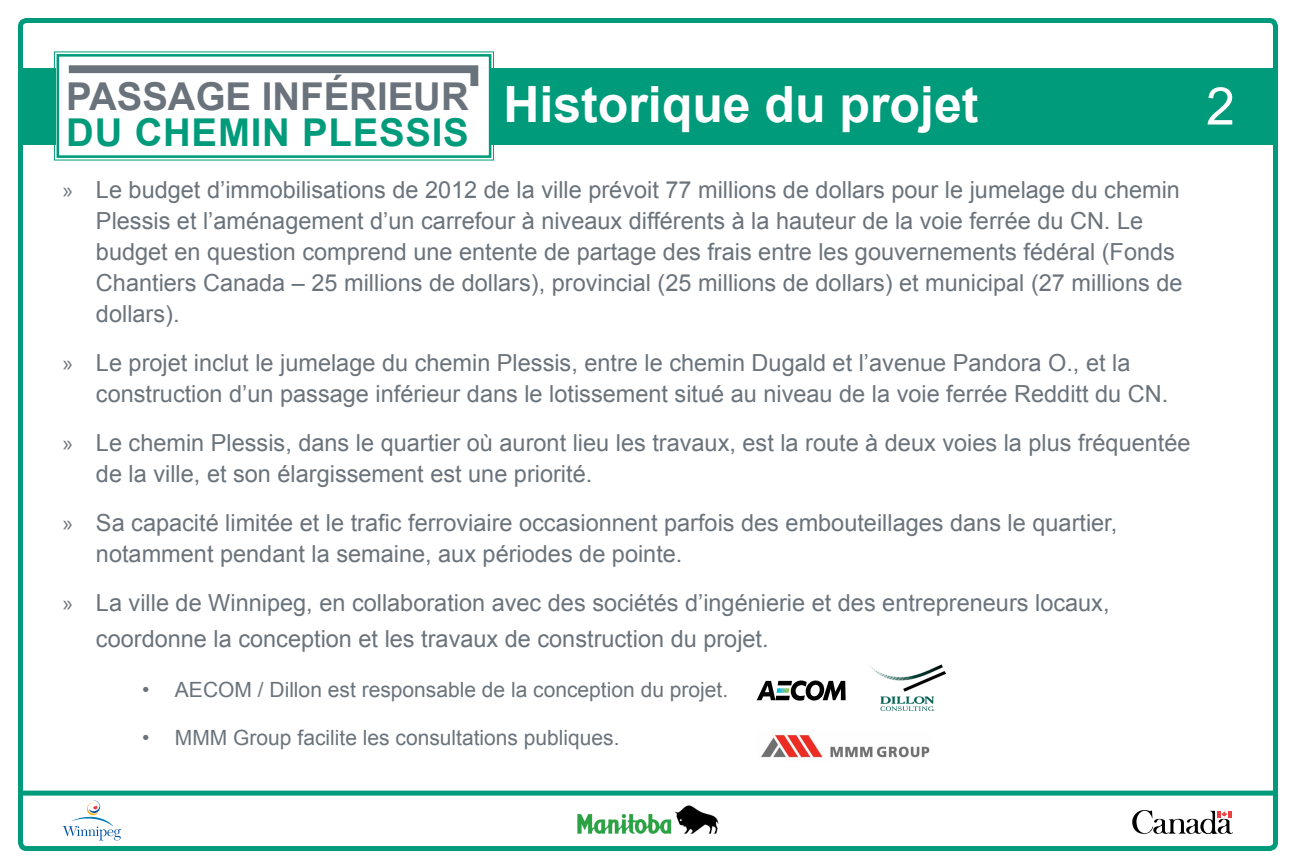
<style>
.page{position:relative;width:1296px;height:864px;background:#fff}
.page>*{position:absolute;margin:0;border:0;box-sizing:border-box;transform-origin:0 0}
.t1{font:52px "Arial";color:#fff}
.t2{font:700 50px "Arial";color:#fff}
.t3{font:700 38.4px "Arial";letter-spacing:.02em;color:#009b7a}
.t4{font:23.5px/31px "Arial";color:#6a737b}
.t5{font:21px "Arial";color:#6a737b}
.s1{font-family:"Myriad Pro"}
</style>
<div class="page">
<svg style="left:1132px;top:810px;width:101px;height:24px"></svg>
<svg style="left:63px;top:801px;width:58px;height:39px"></svg>
<img style="left:578px;top:806px;width:140px;height:27px">
<div style="left:18px;top:18px;width:1260px;height:833px;border:5px solid #009b7a;border-radius:6px"></div>
<div style="left:18px;top:791px;width:1256px;height:5px;background:#009b7a"></div>
<div style="left:18px;top:69px;width:1260px;height:76px;background:#009b7a"></div>
<svg style="left:54px;top:51px;width:440px;height:110px"></svg>
<div style="left:57px;top:54px;width:434px;height:104px;border:3px solid #009b7a"></div>
<svg style="left:61px;top:61px;width:421px;height:33px;background:#dbdddf"></svg>
<svg style="left:757px;top:680px;width:89px;height:21px"></svg>
<img style="left:868px;top:664px;width:77px;height:47px">
<img style="left:761px;top:732px;width:169px;height:28px">
<h2 class="t2" style="left:66px;top:71px;width:914px"><sup>PASSAGE</sup> <sup>INFÉRIEUR</sup> HISTORIQUE DU PROJET</h2>
<h3 class="t3" style="left:66px;top:107px;width:400px">DU CHEMIN PLESSIS</h3>
<p class="t4" style="left:96px;top:174px;width:1088px;text-indent:-33px"><span class="s1">»</span> Le budget d’immobilisations de 2012 de la ville prévoit 77 millions de dollars pour le jumelage du chemin Plessis et l’aménagement d’un carrefour à niveaux différents à la hauteur de la voie ferrée du CN. Le budget en question comprend une entente de partage des frais entre les gouvernements fédéral (Fonds Chantiers Canada – 25 millions de dollars), provincial (25 millions de dollars) et municipal (27 millions de dollars).</p>
<p class="t4" style="left:96px;top:347px;width:1074px;text-indent:-33px"><span class="s1">»</span> Le projet inclut le jumelage du chemin Plessis, entre le chemin Dugald et l’avenue Pandora O., et la construction d’un passage inférieur dans le lotissement situé au niveau de la voie ferrée Redditt du CN.</p>
<p class="t4" style="left:96px;top:427px;width:1096px;text-indent:-33px"><span class="s1">»</span> Le chemin Plessis, dans le quartier où auront lieu les travaux, est la route à deux voies la plus fréquentée de la ville, et son élargissement est une priorité.</p>
<p class="t4" style="left:96px;top:507px;width:1023px;text-indent:-33px"><span class="s1">»</span> Sa capacité limitée et le trafic ferroviaire occasionnent parfois des embouteillages dans le quartier, notamment pendant la semaine, aux périodes de pointe.</p>
<p class="t4" style="left:96px;top:585px;width:1015px;line-height:36px;text-indent:-33px"><span class="s1">»</span> La ville de Winnipeg, en collaboration avec des sociétés d’ingénierie et des entrepreneurs locaux, coordonne la conception et les travaux de construction du projet.</p>
<p class="t5" style="left:142px;top:676px;width:588px">• AECOM / Dillon est responsable de la conception du projet.</p>
<p class="t5" style="left:142px;top:724px;width:479px">• MMM Group facilite les consultations publiques.</p>
<h1 class="t1" style="left:1206px;top:72px;width:30px">2</h1>
</div>
